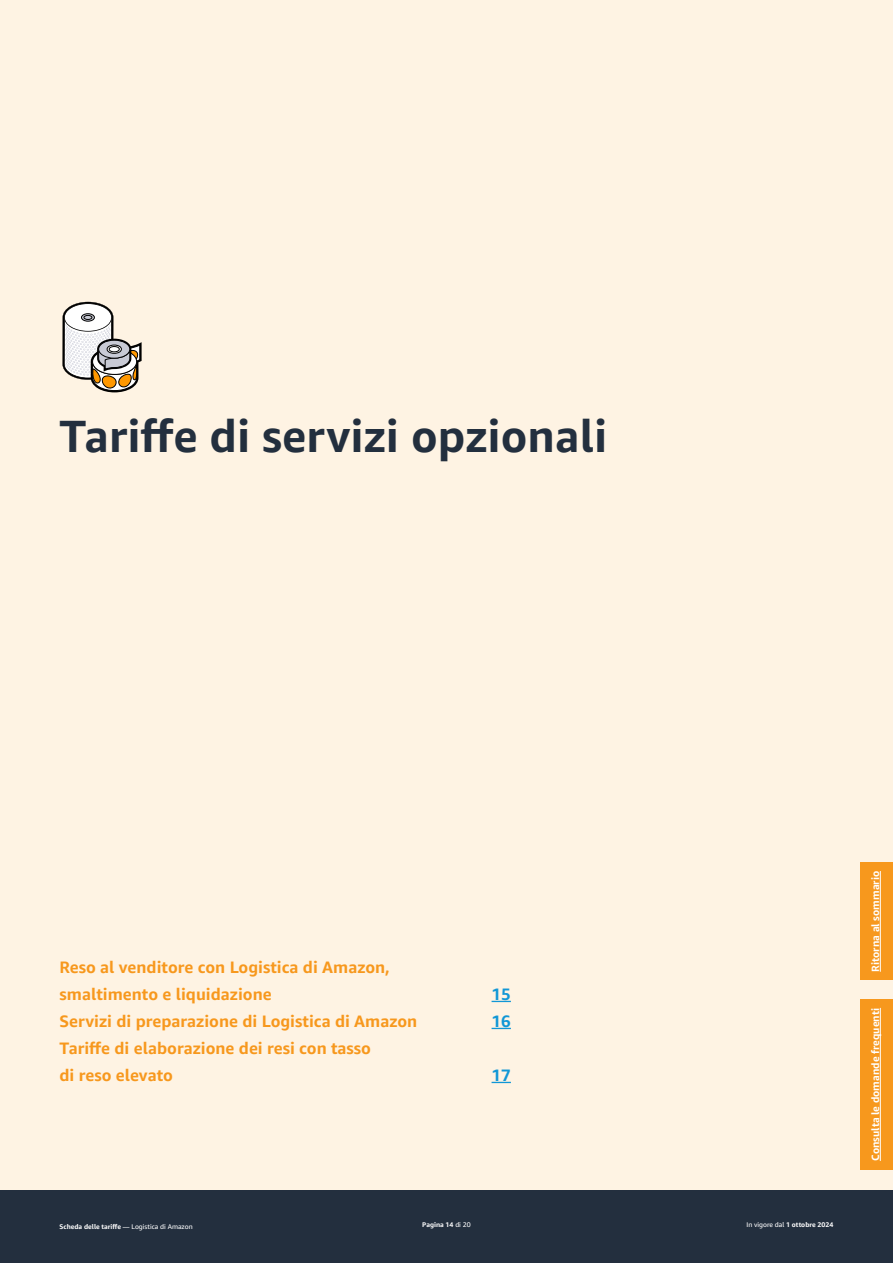
<style>
.page{position:relative;width:893px;height:1263px;background:#fef3e3}
.page>*{position:absolute;margin:0;border:0;box-sizing:border-box;transform-origin:0 0}
.Heading{font:700 45px "Amazon Ember";color:#232f3e}
.Heading-2{font:700 16.5px/27px "Amazon Ember";color:#f7981d}
.Heading-3{font:700 16.5px "Amazon Ember";color:#1197d6}
.t1{font:700 10.5px "Amazon Ember";color:#fff}
.t2{font:700 6.75px "Amazon Ember";color:#fff}
.s1{font-weight:400}
</style>
<div class="page">
<svg style="left:62px;top:302px;width:80px;height:91px"></svg>
<svg style="left:492px;top:1001px;width:19px;height:1px"></svg>
<svg style="left:492px;top:1028px;width:19px;height:1px"></svg>
<svg style="left:492px;top:1082px;width:19px;height:1px"></svg>
<div style="left:0;top:1191px;width:893px;height:72px;background:#232f3e"></div>
<div style="left:860px;top:999px;width:33px;height:170px;background:#f7981d"></div>
<hr style="left:880px;top:1008px;width:1px;height:153px;background:#fff">
<div style="left:860px;top:862px;width:33px;height:118px;background:#f7981d"></div>
<hr style="left:880px;top:871px;width:1px;height:101px;background:#fff">
<p class="Heading" style="left:60px;top:408px;width:549px">Tariffe di servizi opzionali</p>
<p class="Heading-2" style="left:60px;top:953px;width:332px">Reso al venditore con Logistica di Amazon, smaltimento e liquidazione</p>
<p class="Heading-3" style="left:492px;top:983px;width:21px">15</p>
<p class="Heading-2" style="left:60px;top:1007px;width:359px">Servizi di preparazione di Logistica di Amazon</p>
<p class="Heading-3" style="left:492px;top:1010px;width:21px">16</p>
<p class="Heading-2" style="left:60px;top:1034px;width:313px">Tariffe di elaborazione dei resi con tasso di reso elevato</p>
<p class="Heading-3" style="left:492px;top:1064px;width:21px">17</p>
<p class="t2" style="left:60px;top:1222px;width:135px">Scheda delle tariffe <span class="s1">— Logistica di Amazon</span></p>
<p class="t2" style="left:422px;top:1221px;width:50px">Pagina 14 <span class="s1">di 20</span></p>
<p class="t2" style="left:746px;top:1220px;width:88px"><span class="s1">In vigore dal</span> 1 ottobre 2024</p>
<p class="t1" style="left:869px;top:972px;width:102px;rotate:-90deg">Ritorna al sommario</p>
<p class="t1" style="left:869px;top:1161px;width:155px;rotate:-90deg">Consulta le domande frequenti</p>
</div>
